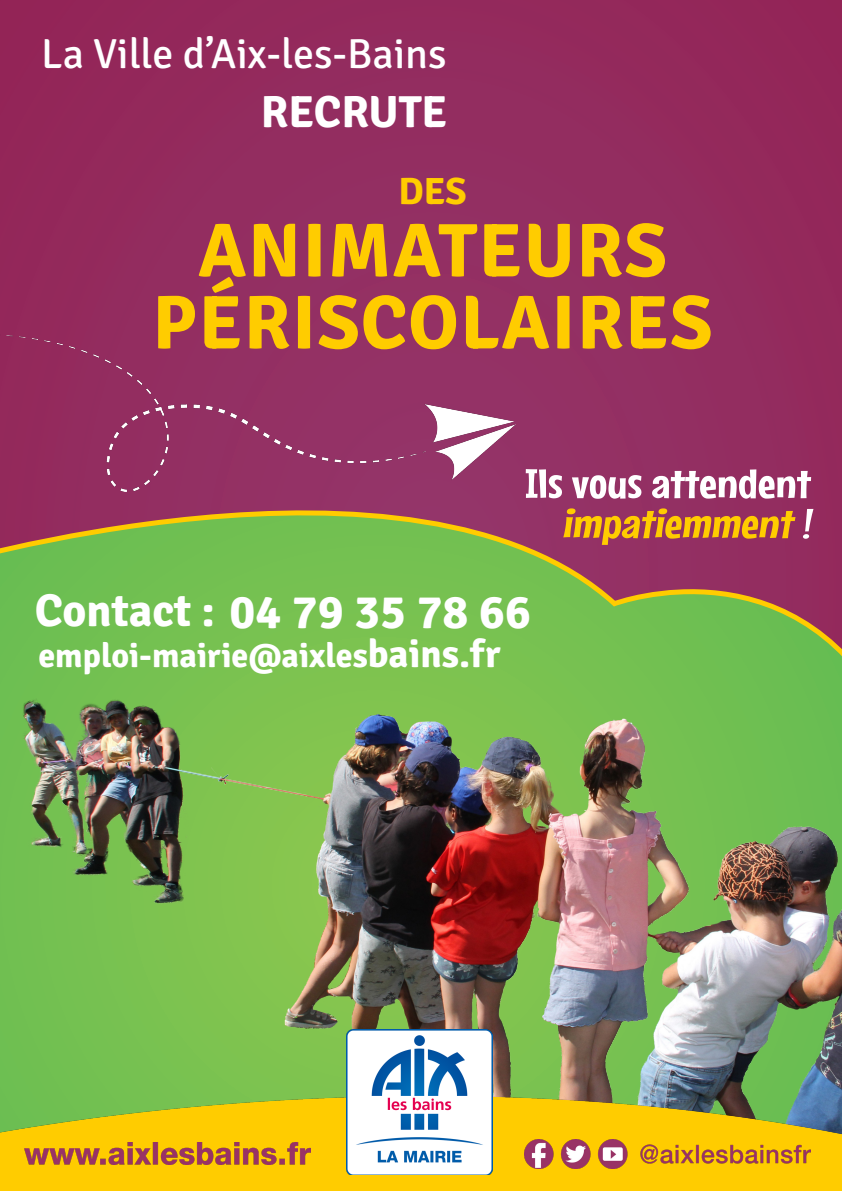
<style>
.page{position:relative;width:842px;height:1191px;background:#932c5f}
.page>*{position:absolute;margin:0;border:0;box-sizing:border-box;transform-origin:0 0}
.t1{font:700 76px "Signika";letter-spacing:.02em;color:#fc0}
.t2{font:700 48px "Signika";color:#fff}
.t3{font:700 46px "Signika";color:#fff}
.t4{font:700 45px "Signika";color:#fff}
.t5{font:42px "Signika";color:#fff}
.t6{font:41.2px "Mouse Memoirs";color:#fff;scale:1.33 1}
.t7{font:41.2px "Mouse Memoirs";color:#fc0;scale:1.32 1}
.t8{font:700 38px "Signika";color:#fc0}
.t9{font:700 34px "Signika";color:#fff}
.s1{color:#fff}
.s2{font-size:39px}
</style>
<div class="page">
<img style="left:0;top:424px;width:842px;height:672px">
<img style="left:0;top:1096px;width:842px;height:95px">
<img style="left:347px;top:1029px;width:145px;height:145px">
<img style="left:525px;top:1139px;width:286px;height:29px">
<img style="left:24px;top:1142px;width:286px;height:22px">
<img style="left:0;top:335px;width:515px;height:157px">
<p class="t5" style="left:41px;top:24px;width:407px">La Ville d’Aix-les-Bains</p>
<p class="t4" style="left:261px;top:80px;width:188px">RECRUTE</p>
<p class="t8" style="left:398px;top:164px;width:70px">DES</p>
<p class="t1" style="left:198px;top:196px;width:470px">ANIMATEURS</p>
<p class="t1" style="left:152px;top:268px;width:562px">PÉRISCOLAIRES</p>
<p class="t6" style="left:525px;top:459px;width:217px">Ils vous attendent</p>
<p class="t7" style="left:562px;top:499px;width:195px">impatiemment <span class="s1">!</span></p>
<p class="t3" style="left:35px;top:577px;width:182px">Contact :</p>
<p class="t2" style="left:229px;top:577px;width:303px">04 79 35 78 66</p>
<p class="t9" style="left:38px;top:631px;width:464px">emploi-mairie@aixles<span class="s2">bains.fr</span></p>
</div>
